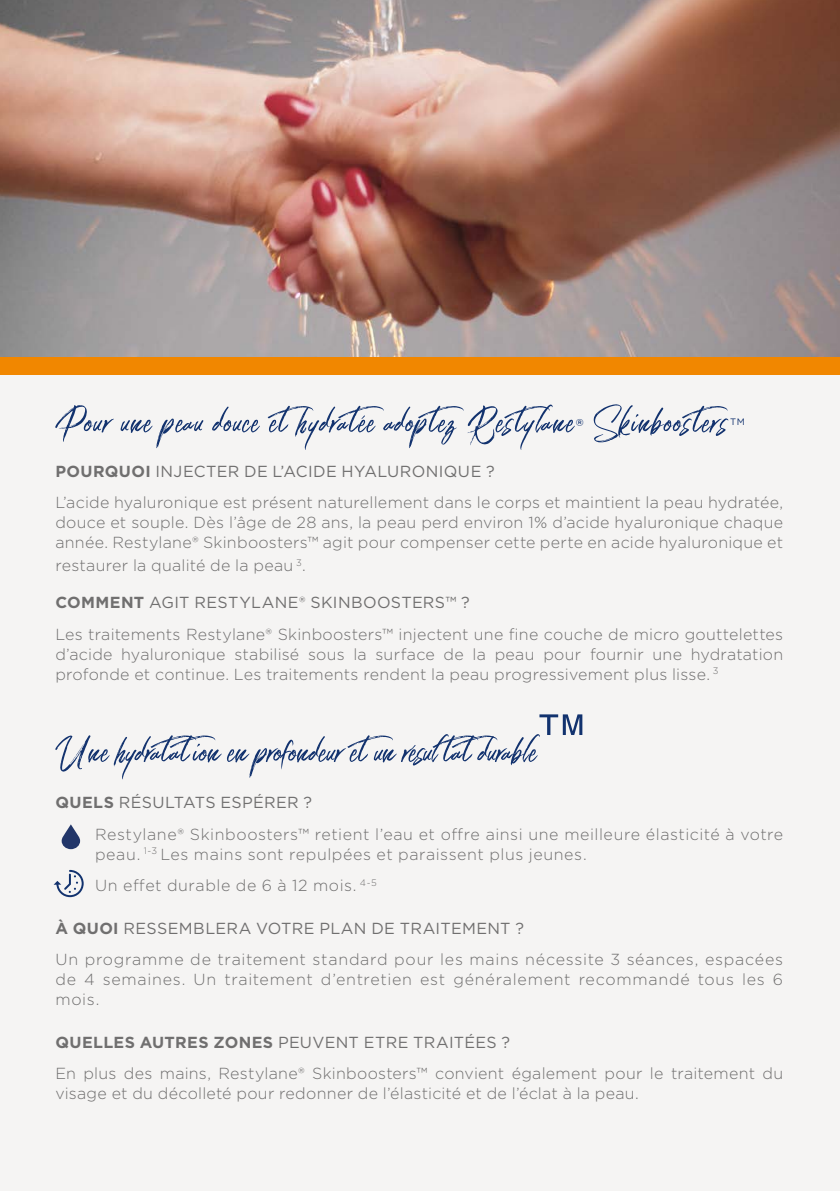
<style>
.page{position:relative;width:840px;height:1191px;background:#fff}
.page>*{position:absolute;margin:0;border:0;box-sizing:border-box;transform-origin:0 0}
.t1{font:50px "Connoisseurs";letter-spacing:.03em;color:#12326e}
.t2{font:50px "Connoisseurs";letter-spacing:.01em;color:#12326e}
.t3{font:19.8px "Gotham";color:#12326e}
.t4{font:300 16px/31.4px "Gotham";letter-spacing:.02em;color:#706f6f}
.t5{font:300 16px/31.4px "Gotham";letter-spacing:.045em;color:#706f6f}
.t6{font:9.4px "Gotham";color:#12326e}
.s1{font-weight:700}
.s2{font-weight:400}
</style>
<div class="page">
<div style="left:0;top:363px;width:839px;height:828px;background:#f5f4f3"></div>
<img style="left:0;top:0;width:839px;height:357px">
<svg style="left:54px;top:870px;width:30px;height:27px"></svg>
<svg style="left:62px;top:824px;width:18px;height:25px"></svg>
<div style="left:0;top:357px;width:839px;height:18px;background:#f18700"></div>
<h1 class="t1" style="left:55px;top:384px;width:684px">Pour une peau douce ethydratée adoptez Restylane Skinboosters</h1>
<p class="t3" style="left:575px;top:413px;width:9px">®</p>
<p class="t6" style="left:729px;top:415px;width:16px">TM</p>
<p class="t4" style="left:55px;top:455px;width:729px"><span class="s1">POURQUOI</span> <span class="s2">INJECTER DE L’ACIDE HYALURONIQUE ?<br></span>L’acide hyaluronique est présent naturellement dans le corps et maintient la peau hydratée,</p>
<p class="t4" style="left:55px;top:512px;width:729px;line-height:20px">douce et souple. Dès l’âge de 28 ans, la peau perd environ 1% d’acide hyaluronique chaque année. Restylane® Skinboosters™ agit pour compenser cette perte en acide hyaluronique et</p>
<p class="t4" style="left:55px;top:549px;width:252px">restaurer la qualité de la peau <sup>3</sup>.</p>
<p class="t4" style="left:55px;top:586px;width:729px"><span class="s1">COMMENT</span> <span class="s2">AGIT RESTYLANE® SKINBOOSTERS™ ?<br></span>Les traitements Restylane® Skinboosters™ injectent une fine couche de micro gouttelettes</p>
<p class="t4" style="left:55px;top:643px;width:729px;line-height:20px">d’acide hyaluronique stabilisé sous la surface de la peau pour fournir une hydratation profonde et continue. Les traitements rendent la peau progressivement plus lisse. <sup>3</sup></p>
<h1 class="t2" style="left:55px;top:713px;width:483px">Une hydratation en profondeur etun résultatdurable</h1>
<p class="t4" style="left:95px;top:786px;width:689px;text-indent:-40px"><span class="s1">QUELS</span> <span class="s2">RÉSULTATS ESPÉRER ?<br></span>Restylane® Skinboosters™ retient l’eau et offre ainsi une meilleure élasticité à votre</p>
<p class="t4" style="left:95px;top:838px;width:493px">peau. <sup>1-3</sup> Les mains sont repulpées et paraissent plus jeunes.<br>Un effet durable de 6 à 12 mois. <sup>4-5</sup></p>
<p class="t5" style="left:55px;top:912px;width:729px"><span class="s1">À QUOI</span> <span class="s2">RESSEMBLERA VOTRE PLAN DE TRAITEMENT ?<br></span>Un programme de traitement standard pour les mains nécessite 3 séances, espacées</p>
<p class="t5" style="left:55px;top:969px;width:729px;line-height:20px">de 4 semaines. Un traitement d’entretien est généralement recommandé tous les 6 mois.</p>
<p class="t4" style="left:55px;top:1026px;width:729px"><span class="s1">QUELLES AUTRES ZONES</span> <span class="s2">PEUVENT ETRE TRAITÉES ?<br></span>En plus des mains, Restylane® Skinboosters™ convient également pour le traitement du</p>
<p class="t4" style="left:55px;top:1077px;width:584px">visage et du décolleté pour redonner de l’élasticité et de l’éclat à la peau.</p>
</div>
